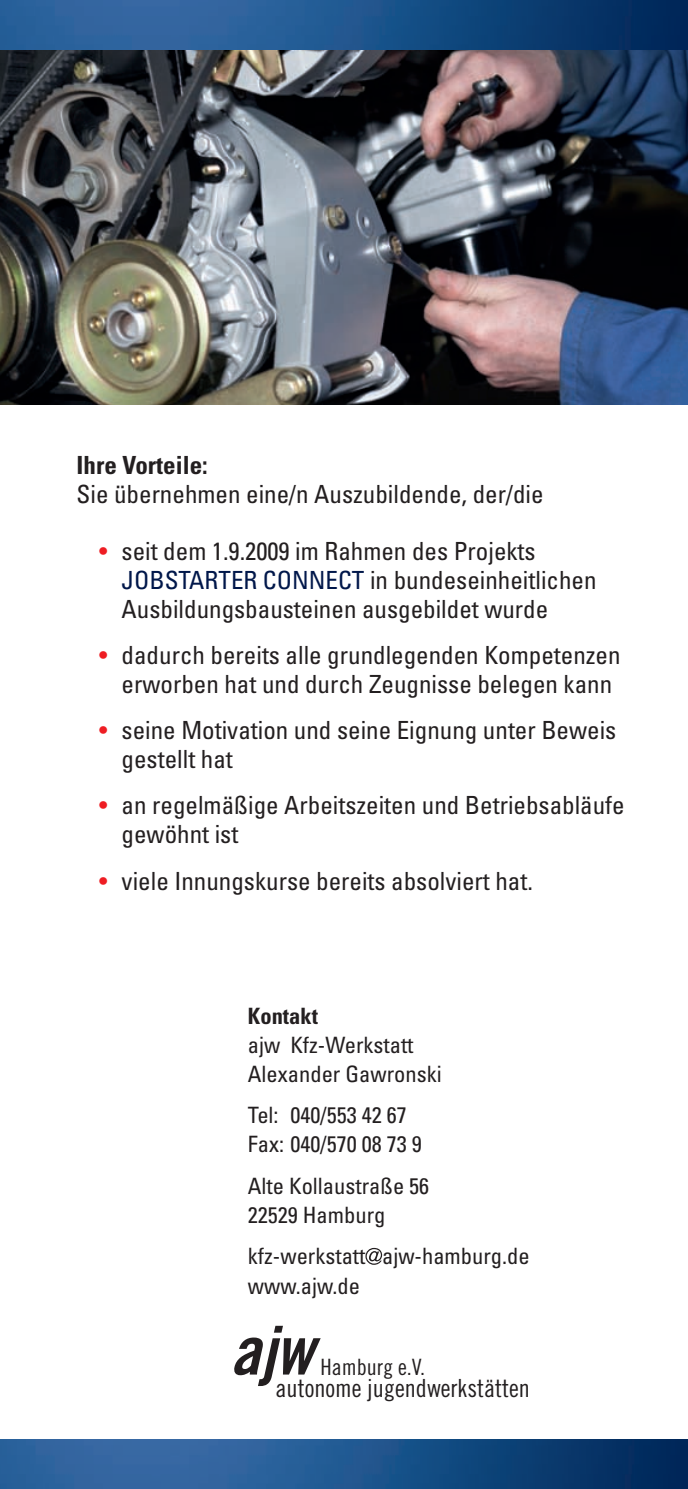
<style>
.page{position:relative;width:688px;height:1489px;background:#fff}
.page>*{position:absolute;margin:0;border:0;box-sizing:border-box;transform-origin:0 0}
.t1{font:67.5px "Trade Gothic Bold Cond Twenty Obl";color:#231f20}
.t2{font:condensed 25px/28.8px "Univers";color:#231f20}
.t3{font:25px "Trade Gothic Cond Eighteen";color:#231f20}
.t4{font:700 condensed 25px "Univers";color:#231f20}
.t5{font:condensed 22.5px/29px "Univers";color:#231f20}
.t6{font:22.5px "Trade Gothic Cond Eighteen";color:#231f20}
.t7{font:700 condensed 22.5px "Univers";color:#231f20}
.s1{color:#ee1d23}
.s2{color:#00174a}
</style>
<div class="page">
<img style="left:0;top:50px;width:687px;height:354px">
<svg style="left:365px;top:1247px;width:17px;height:17px"></svg>
<img style="left:0;top:0;width:687px;height:50px">
<img style="left:0;top:1439px;width:687px;height:49px">
<p class="t4" style="left:77px;top:450px;width:133px">Ihre Vorteile:</p>
<p class="t2" style="left:77px;top:479px;width:468px">Sie übernehmen eine/n Auszubildende, der/die</p>
<p class="t2" style="left:122px;top:536px;width:476px;text-indent:-22px"><span class="s1">•</span> seit dem 1.9.2009 im Rahmen des Projekts<br><span class="s2">JOBSTARTER CONNECT</span> in bundeseinheitlichen<br>Ausbildungsbausteinen ausgebildet wurde</p>
<p class="t2" style="left:99px;top:640px;width:523px;text-align:center"><span class="s1">•</span> dadurch bereits alle grundlegenden Kompetenzen erworben hat und durch Zeugnisse belegen kann</p>
<p class="t2" style="left:122px;top:715px;width:496px;text-indent:-22px"><span class="s1">•</span> seine Motivation und seine Eignung unter Beweis gestellt hat</p>
<p class="t2" style="left:122px;top:790px;width:504px;text-indent:-22px"><span class="s1">•</span> an regelmäßige Arbeitszeiten und Betriebsabläufe gewöhnt ist</p>
<p class="t2" style="left:99px;top:865px;width:435px"><span class="s1">•</span> viele Innungskurse bereits absolviert hat.</p>
<p class="t7" style="left:248px;top:1002px;width:72px">Kontakt</p>
<p class="t5" style="left:248px;top:1029px;width:195px">ajw Kfz-Werkstatt<br>Alexander Gawronski</p>
<p class="t5" style="left:248px;top:1100px;width:175px">Tel: 040/553 42 67<br>Fax: 040/570 08 73 9</p>
<p class="t5" style="left:248px;top:1170px;width:183px">Alte Kollaustraße 56<br>22529 Hamburg</p>
<p class="t5" style="left:248px;top:1241px;width:283px">kfz-werkstatt ajw-hamburg.de www.ajw.de</p>
<h1 class="t1" style="left:230px;top:1309px;width:84px">ajw</h1>
<p class="t6" style="left:320px;top:1352px;width:106px">Hamburg e.V.</p>
<p class="t3" style="left:275px;top:1373px;width:256px">autonome jugendwerkstätten</p>
</div>
